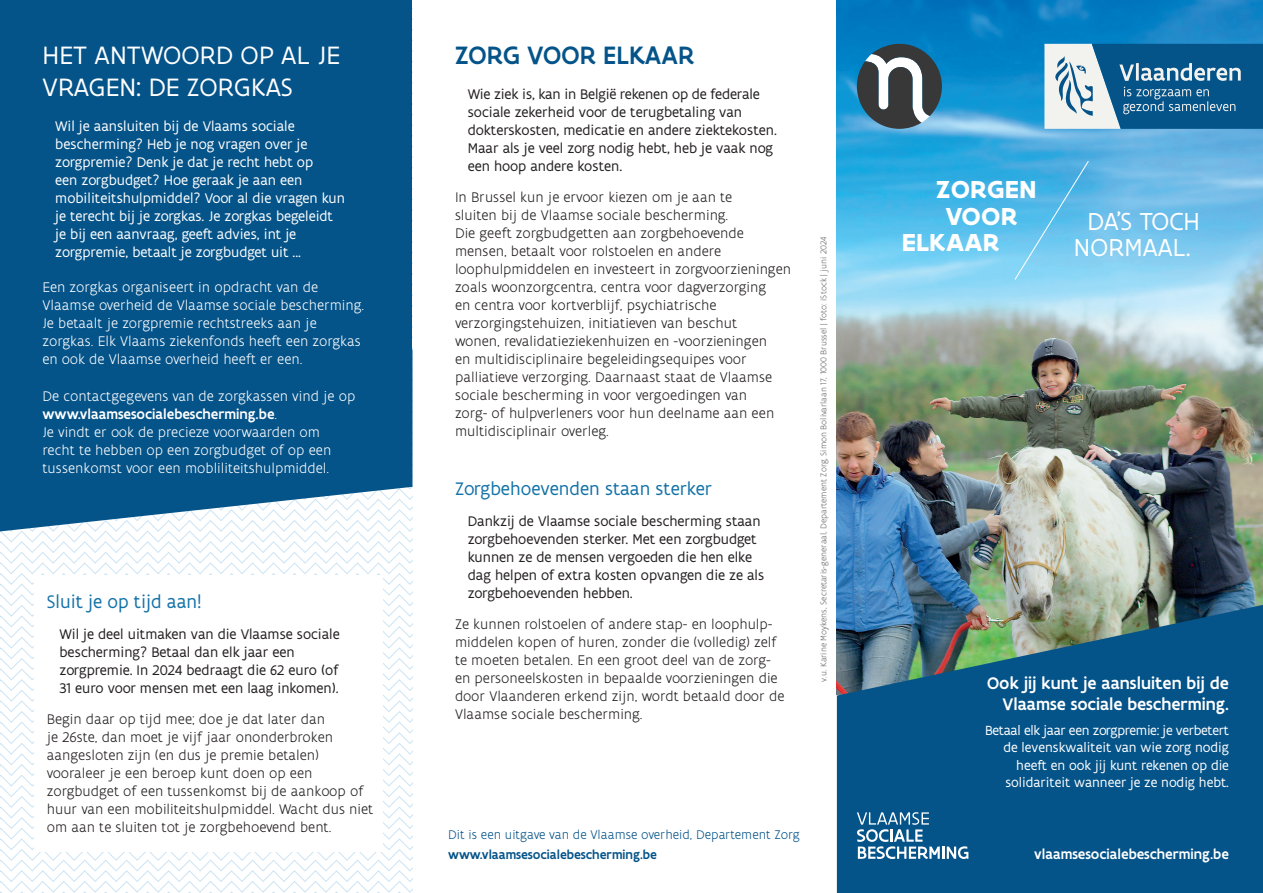
<style>
.page{position:relative;width:1263px;height:893px;background:#fff}
.page>*{position:absolute;margin:0;border:0;box-sizing:border-box;transform-origin:0 0}
.Titel{font:27px/32.4px "Flanders Art Sans";letter-spacing:.005em;color:#fff}
.Titel-2{font:500 27px "Flanders Art Sans";letter-spacing:.005em;color:#045389}
.Groot_Brood{font:26.4px/26.4px "Flanders Art Sans";letter-spacing:.005em;color:#fff;text-align:center}
.Groot_Brood-2{font:700 26.4px "Flanders Art Sans";letter-spacing:.005em;color:#fff}
.Subtitel{font:19.5px "Flanders Art Sans";color:#1372a8}
.t1{font:500 18px/21.6px "Flanders Art Sans";color:#fff;text-align:right}
.t2{font:300 15px/18px "Flanders Art Sans";color:#231f20}
.inleiding_klein{font:15px/18px "Flanders Art Sans";color:#231f20}
.t3{font:300 15px/18px "Flanders Art Sans";color:#fff}
.inleiding_klein-2{font:15px/18px "Flanders Art Sans";color:#fff}
.t4{font:500 15px "Flanders Art Sans";color:#fff}
.t5{font:14.25px/17.1px "Flanders Art Sans";color:#fff;text-align:right}
.t6{font:300 13.5px/19.5px "Flanders Art Sans";color:#045389}
.t7{font:300 9px "Flanders Art Sans";color:#69696c}
.s1{font-weight:500}
</style>
<div class="page">
<svg style="left:0;top:531px;width:412px;height:362px"></svg>
<img style="left:837px;top:0;width:426px;height:605px">
<svg style="left:837px;top:605px;width:426px;height:288px;background:#145a86"></svg>
<svg style="left:1013px;top:160px;width:77px;height:121px;background:#62c0eb"></svg>
<svg style="left:1044px;top:44px;width:219px;height:85px"></svg>
<svg style="left:0;top:459px;width:412px;height:72px;fill:#045389"></svg>
<div style="left:0;top:0;width:412px;height:459px;background:#045389"></div>
<svg style="left:857px;top:812px;width:111px;height:47px;background:#437ea6"></svg>
<div style="left:34px;top:575px;width:349px;height:277px;background:#fff"></div>
<svg style="left:857px;top:44px;width:85px;height:85px"></svg>
<p class="Titel" style="left:43px;top:39px;width:299px">HET ANTWOORD OP AL JE<br>VRAGEN: DE ZORGKAS</p>
<p class="inleiding_klein-2" style="left:55px;top:117px;width:291px">Wil je aansluiten bij de Vlaams sociale bescherming? Heb je nog vragen over je zorgpremie? Denk je dat je recht hebt op<br>een zorgbudget? Hoe geraak je aan een mobiliteitshulpmiddel? Voor al die vragen kun je terecht bij je zorgkas. Je zorgkas begeleidt je bij een aanvraag, geeft advies, int je zorgpremie, betaalt je zorgbudget uit ...</p>
<p class="t3" style="left:43px;top:278px;width:323px">Een zorgkas organiseert in opdracht van de Vlaamse overheid de Vlaamse sociale bescherming.<br>Je betaalt je zorgpremie rechtstreeks aan je zorgkas. Elk Vlaams ziekenfonds heeft een zorgkas en ook de Vlaamse overheid heeft er een.</p>
<p class="t3" style="left:43px;top:386px;width:314px">De contactgegevens van de zorgkassen vind je op <span class="s1">www.vlaamsesocialebescherming.be</span>.</p>
<p class="t3" style="left:43px;top:422px;width:290px">Je vindt er ook de precieze voorwaarden om recht te hebben op een zorgbudget of op een tussenkomst voor een mobliliteitshulpmiddel.</p>
<p class="Titel-2" style="left:455px;top:38px;width:241px">ZORG VOOR ELKAAR</p>
<p class="inleiding_klein" style="left:468px;top:85px;width:311px">Wie ziek is, kan in België rekenen op de federale sociale zekerheid voor de terugbetaling van dokterskosten, medicatie en andere ziektekosten.<br>Maar als je veel zorg nodig hebt, heb je vaak nog een hoop andere kosten.</p>
<p class="t2" style="left:455px;top:188px;width:338px">In Brussel kun je ervoor kiezen om je aan te<br>sluiten bij de Vlaamse sociale bescherming.<br>Die geeft zorgbudgetten aan zorgbehoevende mensen, betaalt voor rolstoelen en andere loophulpmiddelen en investeert in zorgvoorzieningen zoals woonzorgcentra, centra voor dagverzorging<br>en centra voor kortverblijf, psychiatrische verzorgingstehuizen, initiatieven van beschut<br>wonen, revalidatieziekenhuizen en -voorzieningen<br>en multidisciplinaire begeleidingsequipes voor palliatieve verzorging. Daarnaast staat de Vlaamse sociale bescherming in voor vergoedingen van<br>zorg- of hulpverleners voor hun deelname aan een multidisciplinair overleg.</p>
<p class="Groot_Brood-2" style="left:936px;top:173px;width:102px">ZORGEN</p>
<p class="Groot_Brood-2" style="left:945px;top:199px;width:73px">VOOR</p>
<p class="Groot_Brood-2" style="left:902px;top:226px;width:99px">ELKAAR</p>
<p class="Groot_Brood" style="left:1074px;top:207px;width:127px">DA’S TOCH<br>NORMAAL.</p>
<p class="t7" style="left:818px;top:682px;width:446px;rotate:-90deg">v.u. Karine Moykens, Secretaris-generaal, Departement Zorg, Simon Bolivarlaan 17, 1000 Brussel | foto: iStock | juni 2024</p>
<p class="Subtitel" style="left:455px;top:477px;width:258px">Zorgbehoevenden staan sterker</p>
<p class="inleiding_klein" style="left:468px;top:512px;width:298px">Dankzij de Vlaamse sociale bescherming staan zorgbehoevenden sterker. Met een zorgbudget kunnen ze de mensen vergoeden die hen elke dag helpen of extra kosten opvangen die ze als zorgbehoevenden hebben.</p>
<p class="t2" style="left:455px;top:615px;width:331px">Ze kunnen rolstoelen of andere stap- en loophulp&shy;middelen kopen of huren, zonder die (volledig) zelf te moeten betalen. En een groot deel van de zorg&shy;en personeelskosten in bepaalde voorzieningen die door Vlaanderen erkend zijn, wordt betaald door de Vlaamse sociale bescherming.</p>
<p class="Subtitel" style="left:47px;top:590px;width:156px">Sluit je op tijd aan!</p>
<p class="inleiding_klein" style="left:60px;top:625px;width:282px">Wil je deel uitmaken van die Vlaamse sociale bescherming? Betaal dan elk jaar een zorgpremie. In 2024 bedraagt die 62 euro (of 31 euro voor mensen met een laag inkomen).</p>
<p class="t2" style="left:47px;top:710px;width:328px">Begin daar op tijd mee; doe je dat later dan<br>je 26ste, dan moet je vijf jaar ononderbroken aangesloten zijn (en dus je premie betalen) vooraleer je een beroep kunt doen op een zorgbudget of een tussenkomst bij de aankoop of huur van een mobiliteitshulpmiddel. Wacht dus niet om aan te sluiten tot je zorgbehoevend bent.</p>
<p class="t5" style="left:985px;top:722px;width:245px">Betaal elk jaar een zorgpremie: je verbetert de levenskwaliteit van wie zorg nodig heeft en ook jij kunt rekenen op die solidariteit wanneer je ze nodig hebt.</p>
<p class="t1" style="left:987px;top:672px;width:243px">Ook jij kunt je aansluiten bij de<br>Vlaamse sociale bescherming.</p>
<p class="t6" style="left:448px;top:825px;width:353px">Dit is een uitgave van de Vlaamse overheid, Departement Zorg <span class="s1">www.vlaamsesocialebescherming.be</span></p>
<p class="t4" style="left:1034px;top:845px;width:196px">vlaamsesocialebescherming.be</p>
</div>
